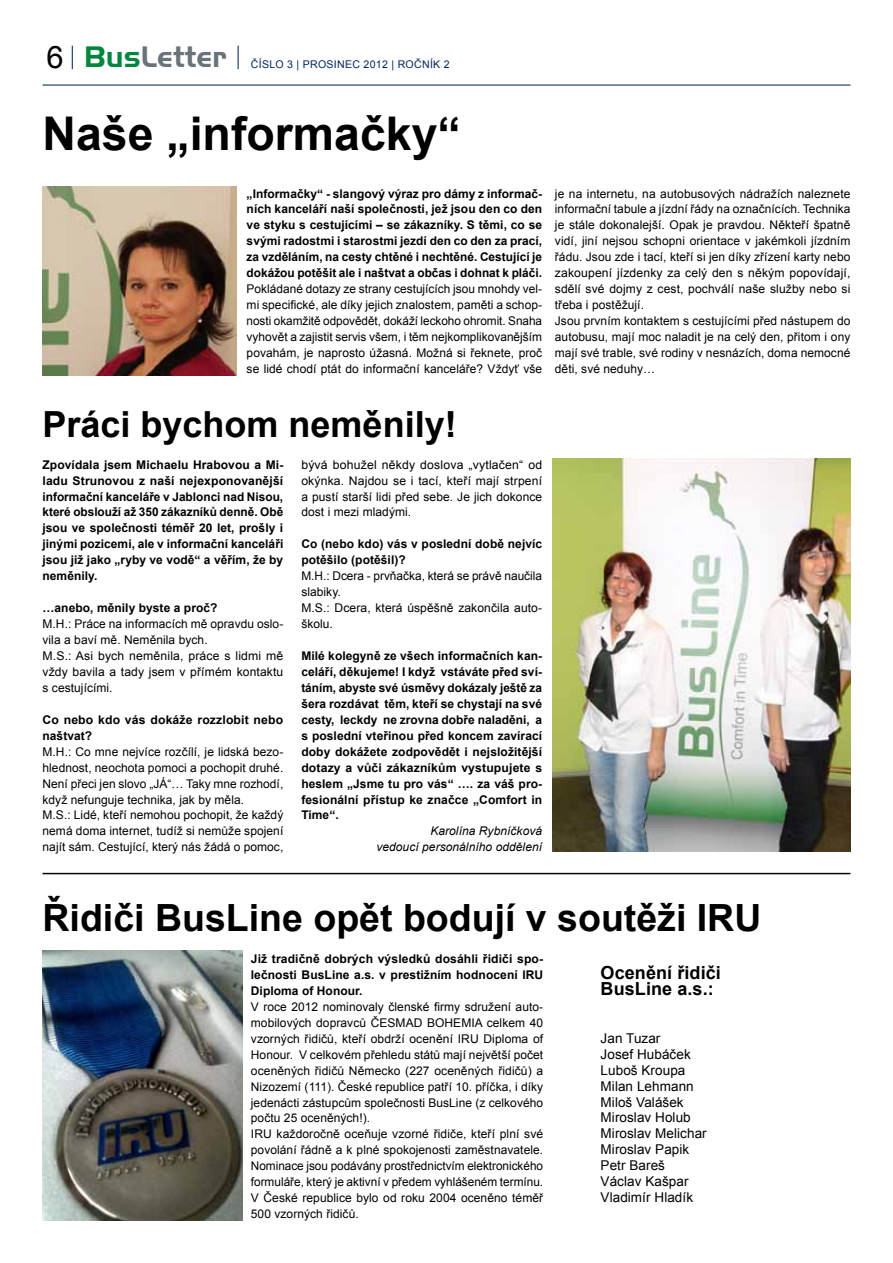
<style>
.page{position:relative;width:893px;height:1263px;background:#fff}
.page>*{position:absolute;margin:0;border:0;box-sizing:border-box;transform-origin:0 0}
.t1{font:700 46.5px "Arial";color:#000}
.t2{font:700 37.5px "Arial";color:#000}
.t3{font:700 36px "Arial";color:#000}
.t4{font:700 30.9px "Handel Gothic DOT";color:#68737a}
.t5{font:700 18px/15.9px "Arial";letter-spacing:.005em;color:#000}
.t6{font:13.5px/15.9px "Arial";letter-spacing:.005em;color:#000}
.t7{font:12px/15.9px "Arial";letter-spacing:.005em;color:#000}
.t8{font:700 12px/15.9px "Arial";letter-spacing:.005em;color:#000;text-align:justify}
.t9{font:italic 12px/15.9px "Arial";letter-spacing:.005em;color:#000;text-align:right}
.t10{font:10.65px "Arial";letter-spacing:.025em;color:#00285e}
.s1{font-family:"Arial";font-weight:400;color:#000}
.s2{color:#00853f}
</style>
<div class="page">
<svg style="left:238px;top:46px;width:1px;height:23px"></svg>
<svg style="left:72px;top:46px;width:1px;height:23px"></svg>
<hr style="left:43px;top:85px;width:807px;height:1px;background:#00285e">
<img style="left:553px;top:458px;width:297px;height:393px">
<img style="left:43px;top:186px;width:193px;height:189px">
<img style="left:43px;top:950px;width:199px;height:270px">
<hr style="left:43px;top:873px;width:807px;height:1px;background:#04080a">
<h3 class="t4" style="left:47px;top:40px;width:181px"><span class="s1">6</span> <span class="s2">Bus</span>Letter</h3>
<p class="t10" style="left:251px;top:57px;width:200px">ČÍSLO 3 | PROSINEC 2012 | ROČNÍK 2</p>
<h1 class="t1" style="left:43px;top:102px;width:420px">Naše „informačky“</h1>
<p class="t8" style="left:247px;top:186px;width:297px">„Informačky“ - slangový výraz pro dámy z informač&shy;ních kanceláří naší společnosti, jež jsou den co den ve styku s cestujícími – se zákazníky. S těmi, co se svými radostmi i starostmi jezdí den co den za prací, za vzděláním, na cesty chtěné i nechtěné. Cestující je dokážou potěšit ale i naštvat a občas i dohnat k pláči.</p>
<p class="t7" style="left:247px;top:281px;width:297px;text-align:justify">Pokládané dotazy ze strany cestujících jsou mnohdy vel&shy;mi specifické, ale díky jejich znalostem, paměti a schop&shy;nosti okamžitě odpovědět, dokáží leckoho ohromit. Snaha vyhovět a zajistit servis všem, i těm nejkomplikovanějším povahám, je naprosto úžasná. Možná si řeknete, proč se lidé chodí ptát do informační kanceláře? Vždyť vše</p>
<p class="t7" style="left:555px;top:185px;width:297px">je na internetu, na autobusových nádražích naleznete informační tabule a jízdní řády na označnících. Technika je stále dokonalejší. Opak je pravdou. Někteří špatně vidí, jiní nejsou schopni orientace v jakémkoli jízdním řádu. Jsou zde i tací, kteří si jen díky zřízení karty nebo zakoupení jízdenky za celý den s někým popovídají, sdělí své dojmy z cest, pochválí naše služby nebo si třeba i postěžují.<br>Jsou prvním kontaktem s cestujícími před nástupem do autobusu, mají moc naladit je na celý den, přitom i ony mají své trable, své rodiny v nesnázích, doma nemocné děti, své neduhy…</p>
<h3 class="t3" style="left:43px;top:400px;width:416px">Práci bychom neměnily!</h3>
<p class="t8" style="left:43px;top:457px;width:242px">Zpovídala jsem Michaelu Hrabovou a Mi&shy;ladu Strunovou z naší nejexponovanější informační kanceláře v Jablonci nad Nisou, které obslouží až 350 zákazníků denně. Obě jsou ve společnosti téměř 20 let, prošly i jinými pozicemi, ale v informační kanceláři jsou již jako „ryby ve vodě“ a věřím, že by neměnily.</p>
<p class="t8" style="left:43px;top:600px;width:177px">…anebo, měnily byste a proč?</p>
<p class="t7" style="left:43px;top:616px;width:242px">M.H.: Práce na informacích mě opravdu oslo&shy;vila a baví mě. Neměnila bych.<br>M.S.: Asi bych neměnila, práce s lidmi mě vždy bavila a tady jsem v přímém kontaktu s cestujícími.</p>
<p class="t8" style="left:43px;top:712px;width:242px">Co nebo kdo vás dokáže rozzlobit nebo naštvat?</p>
<p class="t7" style="left:43px;top:744px;width:242px">M.H.: Co mne nejvíce rozčílí, je lidská bezo&shy;hlednost, neochota pomoci a pochopit druhé.<br>Není přeci jen slovo „JÁ“… Taky mne rozhodí, když nefunguje technika, jak by měla.<br>M.S.: Lidé, kteří nemohou pochopit, že každý nemá doma internet, tudíž si nemůže spojení najít sám. Cestující, který nás žádá o pomoc,</p>
<p class="t7" style="left:301px;top:457px;width:242px;text-align:justify">bývá bohužel někdy doslova „vytlačen“ od okýnka. Najdou se i tací, kteří mají strpení a pustí starší lidi před sebe. Je jich dokonce dost i mezi mladými.</p>
<p class="t8" style="left:301px;top:536px;width:242px">Co (nebo kdo) vás v poslední době nejvíc potěšilo (potěšil)?</p>
<p class="t7" style="left:301px;top:568px;width:242px">M.H.: Dcera - prvňačka, která se právě naučila slabiky.<br>M.S.: Dcera, která úspěšně zakončila auto&shy;školu.</p>
<p class="t8" style="left:301px;top:648px;width:242px">Milé kolegyně ze všech informačních kan&shy;celáří, děkujeme! I když vstáváte před sví&shy;táním, abyste své úsměvy dokázaly ještě za šera rozdávat těm, kteří se chystají na své cesty, leckdy ne zrovna dobře naladěni, a s poslední vteřinou před koncem zavírací doby dokážete zodpovědět i nejsložitější dotazy a vůči zákazníkům vystupujete s heslem „Jsme tu pro vás“ …. za váš pro&shy;fesionální přístup ke značce „Comfort in Time“.</p>
<p class="t9" style="left:376px;top:823px;width:167px">Karolína Rybníčková<br>vedoucí personálního oddělení</p>
<h2 class="t2" style="left:43px;top:893px;width:720px">Řidiči BusLine opět bodují v soutěži IRU</h2>
<p class="t8" style="left:251px;top:951px;width:294px">Již tradičně dobrých výsledků dosáhli řidiči spo&shy;lečnosti BusLine a.s. v prestižním hodnocení IRU Diploma of Honour.</p>
<p class="t7" style="left:251px;top:999px;width:294px">V roce 2012 nominovaly členské firmy sdružení auto&shy;mobilových dopravců ČESMAD BOHEMIA celkem 40 vzorných řidičů, kteří obdrží ocenění IRU Diploma of Honour. V celkovém přehledu států mají největší počet oceněných řidičů Německo (227 oceněných řidičů) a Nizozemí (111). České republice patří 10. příčka, i díky jedenácti zástupcům společnosti BusLine (z celkového počtu 25 oceněných!).<br>IRU každoročně oceňuje vzorné řidiče, kteří plní své povolání řádně a k plné spokojenosti zaměstnavatele.<br>Nominace jsou podávány prostřednictvím elektronického formuláře, který je aktivní v předem vyhlášeném termínu.<br>V České republice bylo od roku 2004 oceněno téměř 500 vzorných řidičů.</p>
<h3 class="t5" style="left:601px;top:965px;width:122px">Ocenění řidiči<br>BusLine a.s.:</h3>
<p class="t6" style="left:601px;top:1030px;width:108px">Jan Tuzar<br>Josef Hubáček<br>Luboš Kroupa<br>Milan Lehmann<br>Miloš Valášek<br>Miroslav Holub<br>Miroslav Melichar<br>Miroslav Papik<br>Petr Bareš<br>Václav Kašpar<br>Vladimír Hladík</p>
</div>
